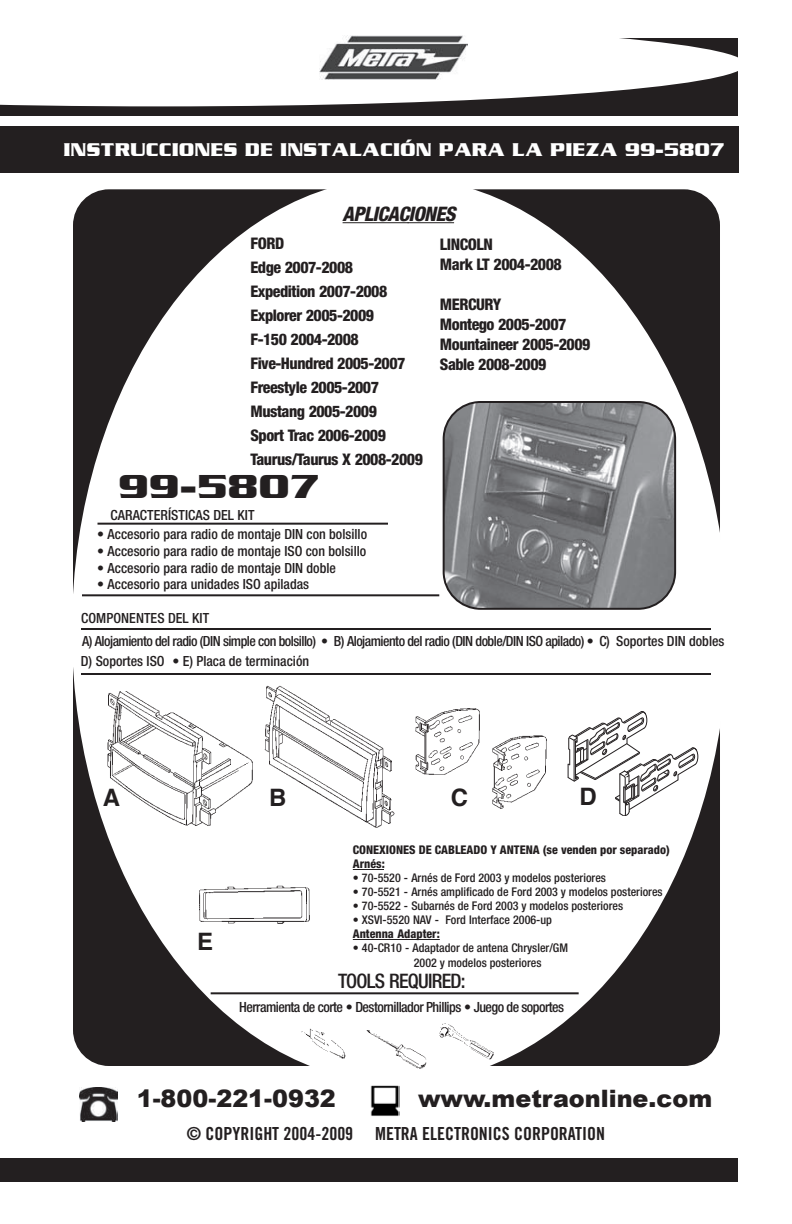
<style>
.page{position:relative;width:792px;height:1224px;background:#fff}
.page>*{position:absolute;margin:0;border:0;box-sizing:border-box;transform-origin:0 0}
.t1{font:700 36px "Serpentine ICG";color:#231f20;scale:1.12 1}
.t2{font:900 24px "Arial";color:#231f20}
.t3{font:700 24px "Helvetica";color:#231f20}
.t4{font:700 20px "Serpentine ICG";color:#fff}
.t5{font:500 condensed 20px "Helvetica Neue";letter-spacing:-.035em;color:#231f20}
.t6{font:italic 800 condensed 20px "Helvetica Neue";letter-spacing:-.03em;color:#231f20}
.t7{font:18px "Trade Gothic Bold Cond Twenty";color:#231f20}
.t8{font:800 condensed 16px/24px "Helvetica Neue";letter-spacing:-.03em;color:#231f20}
.t9{font:500 condensed 14px "Helvetica Neue";color:#231f20}
.t10{font:500 condensed 14px/19.6px "Helvetica Neue";letter-spacing:-.035em;color:#231f20}
.t11{font:500 condensed 14px "Helvetica Neue";letter-spacing:-.04em;color:#231f20}
.t12{font:500 condensed 12px/14px "Helvetica Neue";color:#231f20}
.t13{font:800 condensed 12px/14px "Helvetica Neue";color:#231f20}
.s1{font-weight:800}
</style>
<div class="page">
<div style="left:73px;top:189px;width:647px;height:877px;background:#231f20;border-radius:36px"></div>
<div style="left:72px;top:178px;width:656px;height:905px;background:#fff;border-radius:50%"></div>
<div style="left:0;top:38px;width:738px;height:78px;background:#231f20"></div>
<svg style="left:0;top:38px;width:738px;height:68px;background:#e1e0e1"></svg>
<div style="left:316px;top:28px;width:162px;height:57px;background:#fff"></div>
<img style="left:320px;top:36px;width:148px;height:44px">
<div style="left:0;top:127px;width:738px;height:46px;background:#231f20"></div>
<hr style="left:82px;top:594px;width:357px;height:2px;background:#231f20">
<hr style="left:98px;top:523px;width:290px;height:2px;background:#231f20">
<hr style="left:211px;top:992px;width:368px;height:2px;background:#231f20">
<img style="left:370px;top:1085px;width:30px;height:31px">
<div style="left:0;top:1158px;width:738px;height:24px;background:#231f20"></div>
<hr style="left:81px;top:673px;width:630px;height:2px;background:#231f20">
<img style="left:264px;top:685px;width:131px;height:143px">
<img style="left:415px;top:708px;width:132px;height:101px">
<hr style="left:81px;top:628px;width:630px;height:2px;background:#231f20">
<svg style="left:568px;top:711px;width:130px;height:105px"></svg>
<img style="left:199px;top:885px;width:111px;height:39px">
<img style="left:439px;top:1023px;width:63px;height:43px">
<img style="left:366px;top:1030px;width:61px;height:39px">
<svg style="left:443px;top:401px;width:233px;height:209px;background:#838487"></svg>
<img style="left:80px;top:691px;width:173px;height:146px">
<img style="left:294px;top:1028px;width:52px;height:36px">
<hr style="left:343px;top:222px;width:66px;height:1px;background:#231f20">
<hr style="left:408px;top:222px;width:46px;height:1px;background:#231f20">
<img style="left:79px;top:1088px;width:39px;height:34px">
<hr style="left:353px;top:869px;width:31px;height:1px;background:#231f20">
<hr style="left:353px;top:939px;width:87px;height:1px;background:#231f20">
<p class="t4" style="left:63px;top:138px;width:663px">INSTRUCCIONES DE INSTALACIÓN PARA LA PIEZA 99-5807</p>
<p class="t6" style="left:343px;top:201px;width:114px">APLICACIONES</p>
<p class="t8" style="left:250px;top:231px;width:174px">FORD<br>Edge 2007-2008<br>Expedition 2007-2008<br>Explorer 2005-2009<br>F-150 2004-2008<br>Five-Hundred 2005-2007<br>Freestyle 2005-2007<br>Mustang 2005-2009<br>Sport Trac 2006-2009<br>Taurus/Taurus X 2008-2009</p>
<p class="t8" style="left:440px;top:234px;width:123px;line-height:20px">LINCOLN<br>Mark LT 2004-2008</p>
<p class="t8" style="left:440px;top:294px;width:152px;line-height:20px">MERCURY<br>Montego 2005-2007<br>Mountaineer 2005-2009<br>Sable 2008-2009</p>
<p class="t1" style="left:118px;top:465px;width:181px">99-5807</p>
<p class="t9" style="left:111px;top:507px;width:145px">CARACTERÍSTICAS DEL KIT</p>
<p class="t9" style="left:97px;top:526px;width:272px">• Accesorio para radio de montaje DIN con bolsillo</p>
<p class="t9" style="left:97px;top:542px;width:271px">• Accesorio para radio de montaje ISO con bolsillo</p>
<p class="t9" style="left:97px;top:559px;width:240px">• Accesorio para radio de montaje DIN doble</p>
<p class="t9" style="left:97px;top:576px;width:214px">• Accesorio para unidades ISO apiladas</p>
<p class="t9" style="left:81px;top:609px;width:129px">COMPONENTES DEL KIT</p>
<p class="t10" style="left:81px;top:631px;width:645px">A) Alojamiento del radio (DIN simple con bolsillo) • B) Alojamiento del radio (DIN doble/DIN ISO apilado) • C) Soportes DIN dobles<br>D) Soportes ISO • E) Placa de terminación</p>
<p class="t3" style="left:103px;top:778px;width:19px">A</p>
<p class="t3" style="left:451px;top:778px;width:19px">C</p>
<p class="t3" style="left:269px;top:779px;width:19px">B</p>
<p class="t3" style="left:579px;top:777px;width:19px">D</p>
<p class="t3" style="left:197px;top:922px;width:17px">E</p>
<p class="t13" style="left:353px;top:843px;width:319px">CONEXIONES DE CABLEADO Y ANTENA (se venden por separado)<br>Arnés:</p>
<p class="t12" style="left:353px;top:871px;width:255px">• 70-5520 - Arnés de Ford 2003 y modelos posteriores</p>
<p class="t12" style="left:353px;top:885px;width:311px">• 70-5521 - Arnés amplificado de Ford 2003 y modelos posteriores</p>
<p class="t12" style="left:353px;top:899px;width:272px">• 70-5522 - Subarnés de Ford 2003 y modelos posteriores</p>
<p class="t12" style="left:353px;top:913px;width:201px">• XSVI-5520 NAV - Ford Interface 2006-up<br><span class="s1">Antenna Adapter:</span></p>
<p class="t12" style="left:414px;top:941px;width:156px;text-indent:-61px">• 40-CR10 - Adaptador de antena Chrysler/GM<br>2002 y modelos posteriores</p>
<p class="t5" style="left:338px;top:969px;width:129px">TOOLS REQUIRED:</p>
<p class="t11" style="left:239px;top:998px;width:327px">Herramienta de corte • Destornillador Phillips • Juego de soportes</p>
<p class="t2" style="left:137px;top:1085px;width:201px">1-800-221-0932</p>
<p class="t7" style="left:187px;top:1122px;width:420px">© COPYRIGHT 2004-2009 METRA ELECTRONICS CORPORATION</p>
<p class="t2" style="left:418px;top:1085px;width:296px">www.metraonline.com</p>
</div>
